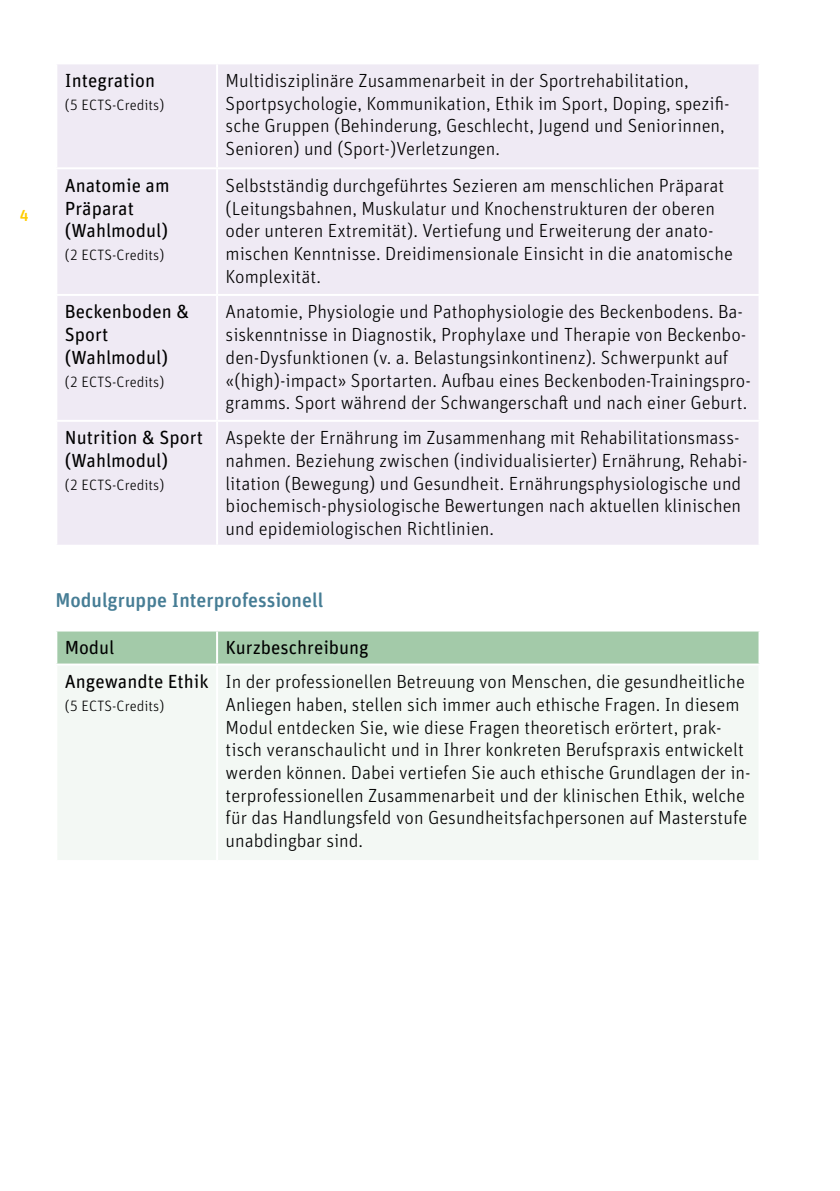
<style>
.page{position:relative;width:840px;height:1191px;background:#fff}
.page>*{position:absolute;margin:0;border:0;box-sizing:border-box;transform-origin:0 0}
.Untertitel{font:500 20px "Unit Rounded Pro";color:#467d95}
.Tabelle{font:300 19px/22.6px "Unit Rounded Pro";color:#000}
.Tabelle-2{font:19px/22.6px "Unit Rounded Pro";color:#000}
.t1{font:500 16px "Unit Rounded Pro";color:#fc0}
.Tabelle-3{font:300 15px "Unit Rounded Pro";color:#000}
</style>
<div class="page">
<div style="left:57px;top:631px;width:701px;height:32px;background:#a3caa9"></div>
<div style="left:58px;top:666px;width:700px;height:194px;background:#f3f8f4"></div>
<hr style="left:216px;top:631px;width:2px;height:32px;background:#fff">
<hr style="left:216px;top:665px;width:2px;height:195px;background:#fff">
<div style="left:57px;top:64px;width:701px;height:481px;background:#efeaf4"></div>
<hr style="left:216px;top:64px;width:2px;height:103px;background:#fff">
<hr style="left:55px;top:167px;width:162px;height:2px;background:#fff">
<hr style="left:217px;top:167px;width:543px;height:2px;background:#fff">
<hr style="left:216px;top:169px;width:2px;height:125px;background:#fff">
<hr style="left:55px;top:294px;width:162px;height:2px;background:#fff">
<hr style="left:217px;top:294px;width:543px;height:2px;background:#fff">
<hr style="left:216px;top:296px;width:2px;height:124px;background:#fff">
<hr style="left:55px;top:420px;width:162px;height:2px;background:#fff">
<hr style="left:217px;top:420px;width:543px;height:2px;background:#fff">
<hr style="left:216px;top:422px;width:2px;height:123px;background:#fff">
<p class="t1" style="left:20px;top:204px;width:10px">4</p>
<p class="Tabelle-2" style="left:65px;top:68px;width:92px">Integration</p>
<p class="Tabelle-3" style="left:65px;top:95px;width:101px">(5 ECTS-Credits)</p>
<p class="Tabelle-2" style="left:65px;top:173px;width:106px">Anatomie am<br>Präparat (Wahlmodul)</p>
<p class="Tabelle-3" style="left:65px;top:245px;width:101px">(2 ECTS-Credits)</p>
<p class="Tabelle-2" style="left:65px;top:300px;width:125px">Beckenboden &amp;<br>Sport (Wahlmodul)</p>
<p class="Tabelle-3" style="left:65px;top:372px;width:101px">(2 ECTS-Credits)</p>
<p class="Tabelle-2" style="left:65px;top:425px;width:140px">Nutrition &amp; Sport (Wahlmodul)</p>
<p class="Tabelle-3" style="left:65px;top:475px;width:101px">(2 ECTS-Credits)</p>
<p class="Tabelle" style="left:225px;top:69px;width:505px">Multidisziplinäre Zusammenarbeit in der Sportrehabilitation, Sportpsychologie, Kommunikation, Ethik im Sport, Doping, spezifi&shy;sche Gruppen (Behinderung, Geschlecht, Jugend und Seniorinnen, Senioren) und (Sport-)Verletzungen.</p>
<p class="Tabelle" style="left:225px;top:174px;width:508px">Selbstständig durchgeführtes Sezieren am menschlichen Präparat (Leitungsbahnen, Muskulatur und Knochenstrukturen der oberen oder unteren Extremität). Vertiefung und Erweiterung der anato&shy;mischen Kenntnisse. Dreidimensionale Einsicht in die anatomische Komplexität.</p>
<p class="Tabelle" style="left:225px;top:300px;width:526px">Anatomie, Physiologie und Pathophysiologie des Beckenbodens. Ba&shy;siskenntnisse in Diagnostik, Prophylaxe und Therapie von Beckenbo&shy;den-Dysfunktionen (v. a. Belastungsinkontinenz). Schwerpunkt auf «(high)-impact» Sportarten. Aufbau eines Beckenboden-Trainingspro&shy;gramms. Sport während der Schwangerschaft und nach einer Geburt.</p>
<p class="Tabelle" style="left:225px;top:426px;width:523px">Aspekte der Ernährung im Zusammenhang mit Rehabilitationsmass&shy;nahmen. Beziehung zwischen (individualisierter) Ernährung, Rehabi&shy;litation (Bewegung) und Gesundheit. Ernährungsphysiologische und biochemisch-physiologische Bewertungen nach aktuellen klinischen und epidemiologischen Richtlinien.</p>
<p class="Untertitel" style="left:55px;top:586px;width:269px">Modulgruppe Interprofessionell</p>
<p class="Tabelle-2" style="left:65px;top:635px;width:51px">Modul</p>
<p class="Tabelle-2" style="left:225px;top:635px;width:145px">Kurzbeschreibung</p>
<p class="Tabelle-2" style="left:65px;top:669px;width:145px">Angewandte Ethik</p>
<p class="Tabelle-3" style="left:65px;top:696px;width:101px">(5 ECTS-Credits)</p>
<p class="Tabelle" style="left:225px;top:670px;width:526px">In der professionellen Betreuung von Menschen, die gesundheitliche Anliegen haben, stellen sich immer auch ethische Fragen. In diesem Modul entdecken Sie, wie diese Fragen theoretisch erörtert, prak&shy;tisch veranschaulicht und in Ihrer konkreten Berufspraxis entwickelt werden können. Dabei vertiefen Sie auch ethische Grundlagen der in&shy;terprofessionellen Zusammenarbeit und der klinischen Ethik, welche für das Handlungsfeld von Gesundheitsfachpersonen auf Masterstufe unabdingbar sind.</p>
</div>
